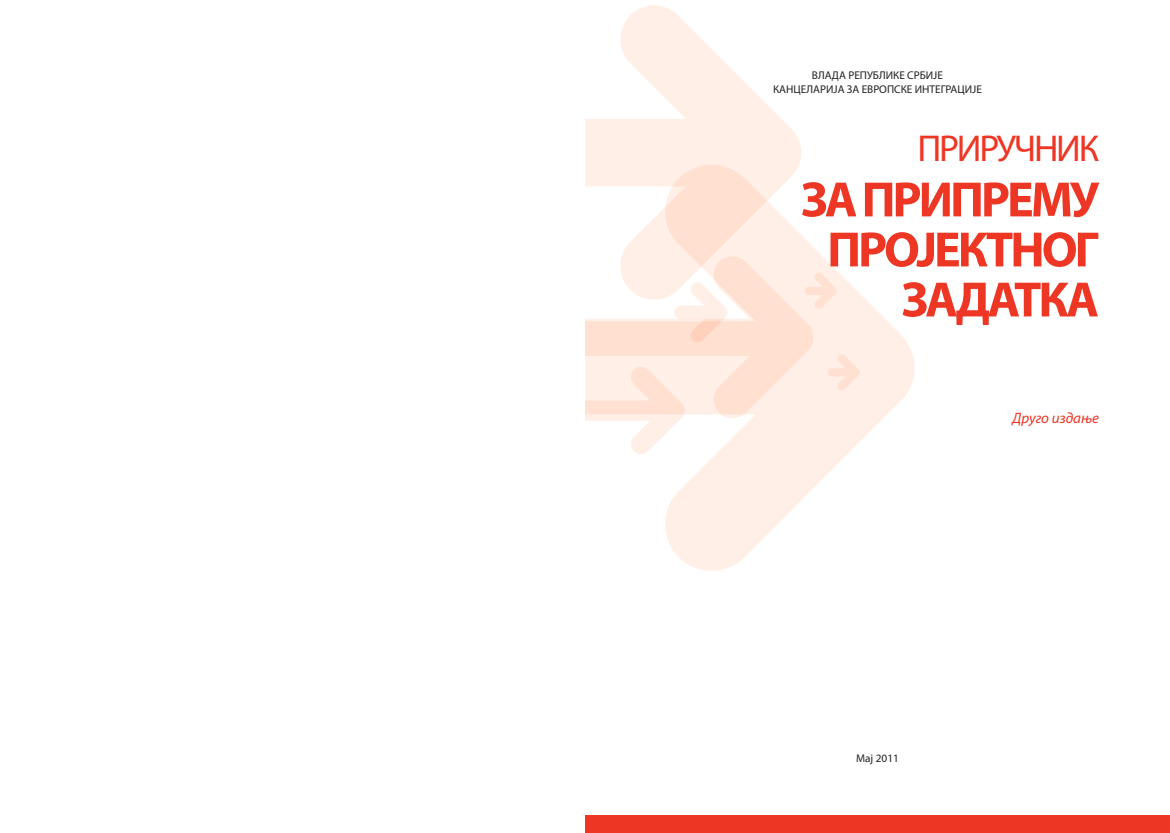
<style>
.page{position:relative;width:1170px;height:833px;background:#fff}
.page>*{position:absolute;margin:0;border:0;box-sizing:border-box;transform-origin:0 0}
.t1{font:700 50px/50px "Myriad Pro";letter-spacing:-.06em;color:#ee3624;text-align:right}
.t2{font:37.5px "Myriad Pro";letter-spacing:-.06em;color:#ee3624}
.t3{font:italic 15px "Myriad Pro";color:#ee3624}
.t4{font:11.25px/13.5px "Myriad Pro";color:#231f20;text-align:center}
</style>
<div class="page">
<div style="left:0;top:815px;width:1169px;height:18px;background:#ee3624"></div>
<svg style="left:665px;top:236px;width:250px;height:335px"></svg>
<svg style="left:585px;top:5px;width:217px;height:251px;fill:#ffefe7"></svg>
<svg style="left:585px;top:256px;width:229px;height:162px"></svg>
<svg style="left:585px;top:367px;width:100px;height:87px"></svg>
<div style="left:0;top:0;width:585px;height:833px;background:#fff"></div>
<svg style="left:674px;top:282px;width:53px;height:60px"></svg>
<svg style="left:804px;top:273px;width:32px;height:36px"></svg>
<svg style="left:827px;top:354px;width:32px;height:36px"></svg>
<p class="t4" style="left:773px;top:69px;width:210px">ВЛАДА РЕПУБЛИКЕ СРБИЈЕ<br>КАНЦЕЛАРИЈА ЗА ЕВРОПСКЕ ИНТЕГРАЦИЈЕ</p>
<h2 class="t2" style="left:917px;top:125px;width:183px">ПРИРУЧНИК</h2>
<h1 class="t1" style="left:800px;top:173px;width:300px">ЗА ПРИПРЕМУ<br>ПРОЈЕКТНОГ<br>ЗАДАТКА</h1>
<h3 class="t3" style="left:1012px;top:408px;width:88px">Друго издање</h3>
<p class="t4" style="left:856px;top:751px;width:44px">Maј 2011</p>
</div>
